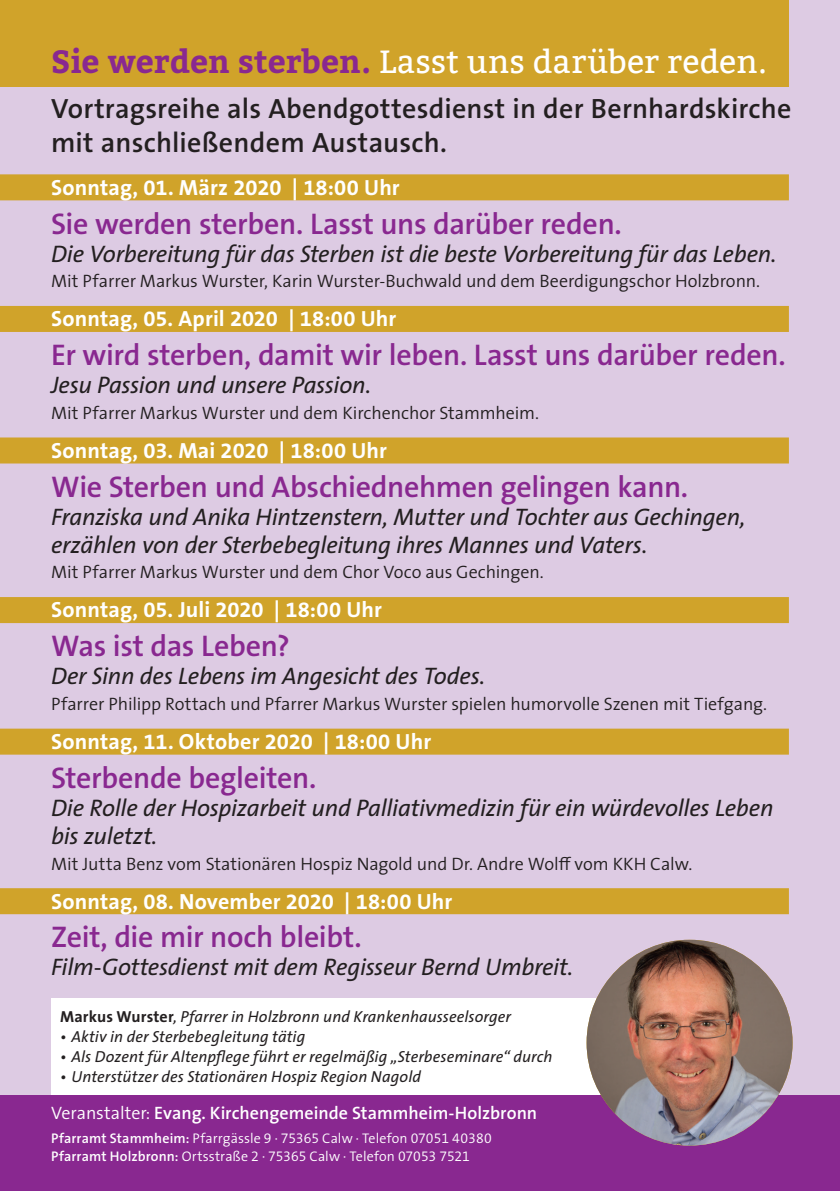
<style>
.page{position:relative;width:840px;height:1191px;background:#fff}
.page>*{position:absolute;margin:0;border:0;box-sizing:border-box;transform-origin:0 0}
.t1{font:32px "Bitter";letter-spacing:.01em;color:#fff}
.t2{font:600 30px "The Sans B6";letter-spacing:-.01em;color:#892890}
.t3{font:600 28px/33.6px "The Sans B6";letter-spacing:.01em;color:#231f20}
.t4{font:italic 24px/28px "The Sans";letter-spacing:-.01em;color:#231f20}
.t5{font:700 22px "The Sans B7";letter-spacing:.005em;color:#fff}
.t6{font:300 18px "The Sans";letter-spacing:-.005em;color:#231f20}
.t7{font:600 18px "The Sans";color:#fff}
.t8{font:italic 16px "The Sans";letter-spacing:.005em;color:#231f20}
.t9{font:300 14px/18px "The Sans";letter-spacing:.01em;color:#fff}
.s1{font-weight:700;color:#892890}
.s2{font-weight:700;font-style:normal}
.s3{font-weight:300}
.s4{font-weight:600}
.s5{font-family:"The Sans Semi Light Expert";font-weight:400}
</style>
<div class="page">
<div style="left:0;top:0;width:839px;height:1191px;background:#ddcbe3"></div>
<div style="left:0;top:0;width:788px;height:86px;background:#d0a32a"></div>
<div style="left:51px;top:998px;width:641px;height:96px;background:#fff"></div>
<div style="left:0;top:1095px;width:839px;height:96px;background:#892890"></div>
<div style="left:0;top:174px;width:788px;height:26px;background:#d0a32a"></div>
<div style="left:0;top:306px;width:788px;height:26px;background:#d0a32a"></div>
<div style="left:0;top:437px;width:788px;height:26px;background:#d0a32a"></div>
<div style="left:0;top:597px;width:788px;height:26px;background:#d0a32a"></div>
<div style="left:0;top:728px;width:788px;height:26px;background:#d0a32a"></div>
<div style="left:0;top:888px;width:788px;height:26px;background:#d0a32a"></div>
<img style="left:586px;top:939px;width:206px;height:206px;border-radius:103px">
<h1 class="t1" style="left:51px;top:43px;width:716px"><span class="s1">Sie werden sterben.</span> Lasst uns darüber reden.</h1>
<p class="t3" style="left:51px;top:93px;width:741px">Vortragsreihe als Abendgottesdienst in der Bernhardskirche mit anschließendem Austausch.</p>
<p class="t5" style="left:51px;top:176px;width:350px">Sonntag, 01. März 2020 | 18:00 Uhr</p>
<p class="t2" style="left:51px;top:208px;width:572px">Sie werden sterben. Lasst uns darüber reden.</p>
<p class="t4" style="left:51px;top:239px;width:726px">Die Vorbereitung für das Sterben ist die beste Vorbereitung für das Leben.</p>
<p class="t6" style="left:51px;top:266px;width:710px">Mit Pfarrer Markus Wurster, Karin Wurster-Buchwald und dem Beerdigungschor Holzbronn.</p>
<p class="t5" style="left:51px;top:307px;width:346px">Sonntag, 05. April 2020 | 18:00 Uhr</p>
<p class="t2" style="left:51px;top:339px;width:735px">Er wird sterben, damit wir leben. Lasst uns darüber reden.</p>
<p class="t4" style="left:51px;top:370px;width:321px">Jesu Passion und unsere Passion.</p>
<p class="t6" style="left:51px;top:398px;width:489px">Mit Pfarrer Markus Wurster und dem Kirchenchor Stammheim.</p>
<p class="t5" style="left:51px;top:439px;width:337px">Sonntag, 03. Mai 2020 | 18:00 Uhr</p>
<p class="t2" style="left:51px;top:471px;width:638px">Wie Sterben und Abschiednehmen gelingen kann.</p>
<p class="t4" style="left:51px;top:502px;width:695px">Franziska und Anika Hintzenstern, Mutter und Tochter aus Gechingen, erzählen von der Sterbebegleitung ihres Mannes und Vaters.</p>
<p class="t6" style="left:51px;top:557px;width:494px">Mit Pfarrer Markus Wurster und dem Chor Voco aus Gechingen.</p>
<p class="t5" style="left:51px;top:598px;width:332px">Sonntag, 05. Juli 2020 | 18:00 Uhr</p>
<p class="t2" style="left:51px;top:630px;width:240px">Was ist das Leben?</p>
<p class="t4" style="left:51px;top:661px;width:435px">Der Sinn des Lebens im Angesicht des Todes.</p>
<p class="t6" style="left:51px;top:689px;width:717px">Pfarrer Philipp Rottach und Pfarrer Markus Wurster spielen humorvolle Szenen mit Tiefgang.</p>
<p class="t5" style="left:51px;top:730px;width:381px">Sonntag, 11. Oktober 2020 | 18:00 Uhr</p>
<p class="t2" style="left:51px;top:762px;width:266px">Sterbende begleiten.</p>
<p class="t4" style="left:51px;top:793px;width:723px">Die Rolle der Hospizarbeit und Palliativmedizin für ein würdevolles Leben bis zuletzt.</p>
<p class="t6" style="left:51px;top:848px;width:642px">Mit Jutta Benz vom Stationären Hospiz Nagold und Dr. Andre Wolff vom KKH Calw.</p>
<p class="t5" style="left:51px;top:889px;width:402px">Sonntag, 08. November 2020 | 18:00 Uhr</p>
<p class="t2" style="left:51px;top:921px;width:312px">Zeit, die mir noch bleibt.</p>
<p class="t4" style="left:51px;top:952px;width:523px">Film-Gottesdienst mit dem Regisseur Bernd Umbreit.</p>
<p class="t8" style="left:60px;top:1003px;width:452px"><span class="s2">Markus Wurster</span>, Pfarrer in Holzbronn und Krankenhausseelsorger</p>
<p class="t8" style="left:60px;top:1023px;width:246px">• Aktiv in der Sterbebegleitung tätig</p>
<p class="t8" style="left:60px;top:1043px;width:493px">• Als Dozent für Altenpflege führt er regelmäßig „Sterbeseminare“ durch</p>
<p class="t8" style="left:60px;top:1063px;width:362px">• Unterstützer des Stationären Hospiz Region Nagold</p>
<p class="t7" style="left:51px;top:1098px;width:487px"><span class="s3">Veranstalter:</span> Evang. Kirchengemeinde Stammheim-Holzbronn</p>
<p class="t9" style="left:51px;top:1129px;width:442px"><span class="s4">Pfarramt Stammheim:</span> Pfarrgässle <span class="s5">9 · 75365</span> Calw · Telefon <span class="s5">07051 40380<br></span><span class="s4">Pfarramt Holzbronn:</span> Ortsstraße <span class="s5">2 · 75365</span> Calw · Telefon <span class="s5">07053 7521</span></p>
</div>
